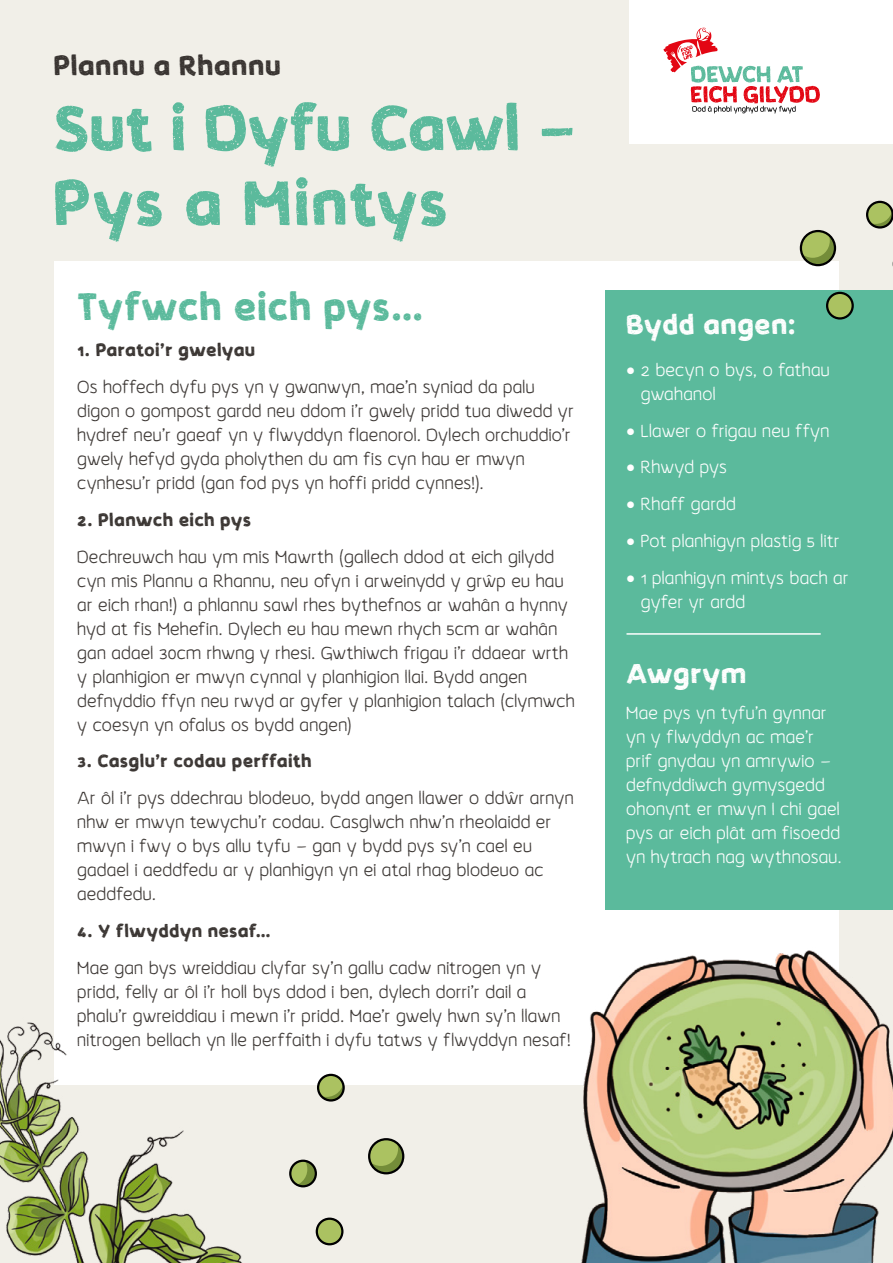
<style>
.page{position:relative;width:893px;height:1263px;background:#f1efe8}
.page>*{position:absolute;margin:0;border:0;box-sizing:border-box;transform-origin:0 0}
.t1{font:700 63.9px/74.8px "Koarawild";letter-spacing:.03em;color:#5bba9c}
.t2{font:700 39px "Koarawild";letter-spacing:.045em;color:#5bba9c}
.t3{font:700 27.9px "Koarawild";letter-spacing:.055em;color:#fff}
.t4{font:700 27.9px "Koarawild";letter-spacing:.06em;color:#393431}
.t5{font:300 18px/24px "Koarawild";letter-spacing:.055em;color:#393431}
.t6{font:300 18px/24px "Koarawild";letter-spacing:.055em;color:#fff}
.t7{font:700 18px "Koarawild";letter-spacing:.05em;color:#393431}
.s1{font-family:"Museo Sans 900";font-weight:400}
</style>
<div class="page">
<div style="left:54px;top:261px;width:785px;height:823px;background:#fff"></div>
<div style="left:605px;top:290px;width:288px;height:620px;background:#5bba9c"></div>
<img style="left:0;top:1022px;width:277px;height:241px">
<svg style="left:801px;top:231px;width:34px;height:34px"></svg>
<svg style="left:801px;top:231px;width:29px;height:27px"></svg>
<div style="left:800px;top:230px;width:36px;height:36px;border:2px solid #000;border-radius:50%"></div>
<svg style="left:867px;top:202px;width:26px;height:25px"></svg>
<svg style="left:867px;top:202px;width:26px;height:22px"></svg>
<div style="left:866px;top:201px;width:27px;height:28px;border:2px solid #000;border-radius:50%"></div>
<svg style="left:369px;top:1139px;width:34px;height:34px"></svg>
<svg style="left:369px;top:1139px;width:29px;height:27px"></svg>
<div style="left:368px;top:1138px;width:36px;height:36px;border:2px solid #000;border-radius:50%"></div>
<svg style="left:318px;top:1075px;width:26px;height:25px"></svg>
<svg style="left:318px;top:1075px;width:26px;height:22px"></svg>
<div style="left:317px;top:1074px;width:28px;height:27px;border:2px solid #000;border-radius:50%"></div>
<svg style="left:290px;top:1161px;width:26px;height:25px"></svg>
<svg style="left:290px;top:1162px;width:17px;height:24px"></svg>
<div style="left:289px;top:1159px;width:28px;height:28px;border:2px solid #000;border-radius:50%"></div>
<div style="left:317px;top:1219px;width:25px;height:25px;background:#abc261;border-radius:50%"></div>
<div style="left:316px;top:1217px;width:27px;height:28px;border:2px solid #000;border-radius:50%"></div>
<div style="left:827px;top:293px;width:26px;height:25px;background:#abc261;border-radius:50%"></div>
<div style="left:826px;top:292px;width:28px;height:28px;border:2px solid #000;border-radius:50%"></div>
<img style="left:557px;top:950px;width:336px;height:313px">
<hr style="left:626px;top:633px;width:195px;height:2px;background:#fff">
<div style="left:629px;top:0;width:264px;height:144px;background:#fff"></div>
<svg style="left:663px;top:27px;width:157px;height:87px"></svg>
<p class="t4" style="left:54px;top:47px;width:228px">Plannu a Rhannu</p>
<p class="t1" style="left:54px;top:90px;width:522px">Sut i Dyfu Cawl –<br>Pys a Mintys</p>
<p class="t2" style="left:78px;top:281px;width:347px">Tyfwch eich pys…</p>
<p class="t7" style="left:78px;top:338px;width:179px">1. Paratoi’r gwelyau</p>
<p class="t5" style="left:78px;top:375px;width:497px">Os hoffech dyfu pys yn y gwanwyn, mae’n syniad da palu digon o gompost gardd neu ddom i’r gwely pridd tua diwedd yr hydref neu’r gaeaf yn y flwyddyn flaenorol. Dylech orchuddio’r gwely hefyd gyda pholythen du am fis cyn hau er mwyn cynhesu’r pridd (gan fod pys yn hoffi pridd cynnes!).</p>
<p class="t7" style="left:78px;top:508px;width:175px">2. Planwch eich pys</p>
<p class="t5" style="left:78px;top:545px;width:498px">Dechreuwch hau ym mis Mawrth (gallech ddod at eich gilydd cyn mis Plannu a Rhannu, neu ofyn i arweinydd y grŵp eu hau ar eich rhan!) a phlannu sawl rhes bythefnos ar wahân a hynny hyd at fis Mehefin. Dylech eu hau mewn rhych 5cm ar wahân gan adael 30cm rhwng y rhesi. Gwthiwch frigau i’r ddaear wrth y planhigion er mwyn cynnal y planhigion llai. Bydd angen defnyddio ffyn neu rwyd ar gyfer y planhigion talach (clymwch y coesyn yn ofalus os bydd angen)</p>
<p class="t7" style="left:78px;top:749px;width:235px">3. Casglu’r codau perffaith</p>
<p class="t5" style="left:78px;top:786px;width:497px">Ar ôl i’r pys ddechrau blodeuo, bydd angen llawer o ddŵr arnyn nhw er mwyn tewychu’r codau. Casglwch nhw’n rheolaidd er mwyn i fwy o bys allu tyfu – gan y bydd pys sy’n cael eu gadael i aeddfedu ar y planhigyn yn ei atal rhag blodeuo ac aeddfedu.</p>
<p class="t7" style="left:78px;top:919px;width:195px">4. Y flwyddyn nesaf…</p>
<p class="t5" style="left:78px;top:956px;width:495px">Mae gan bys wreiddiau clyfar sy’n gallu cadw nitrogen yn y pridd, felly ar ôl i’r holl bys ddod i ben, dylech dorri’r dail a phalu’r gwreiddiau i mewn i’r pridd. Mae’r gwely hwn sy’n llawn nitrogen bellach yn lle perffaith i dyfu tatws y flwyddyn nesaf!</p>
<p class="t3" style="left:626px;top:306px;width:170px">Bydd angen:</p>
<p class="t6" style="left:641px;top:358px;width:190px;text-indent:-15px"><span class="s1">•</span> 2 becyn o bys, o fathau gwahanol</p>
<p class="t6" style="left:626px;top:419px;width:204px"><span class="s1">•</span> Llawer o frigau neu ffyn</p>
<p class="t6" style="left:626px;top:456px;width:102px"><span class="s1">•</span> Rhwyd pys</p>
<p class="t6" style="left:626px;top:492px;width:110px"><span class="s1">•</span> Rhaff gardd</p>
<p class="t6" style="left:626px;top:529px;width:214px"><span class="s1">•</span> Pot planhigyn plastig 5 litr</p>
<p class="t6" style="left:641px;top:566px;width:209px;text-indent:-15px"><span class="s1">•</span> 1 planhigyn mintys bach ar gyfer yr ardd</p>
<p class="t3" style="left:626px;top:655px;width:121px">Awgrym</p>
<p class="t6" style="left:626px;top:702px;width:216px">Mae pys yn tyfu’n gynnar yn y flwyddyn ac mae’r prif gnydau yn amrywio – defnyddiwch gymysgedd ohonynt er mwyn I chi gael pys ar eich plât am fisoedd yn hytrach nag wythnosau.</p>
</div>
